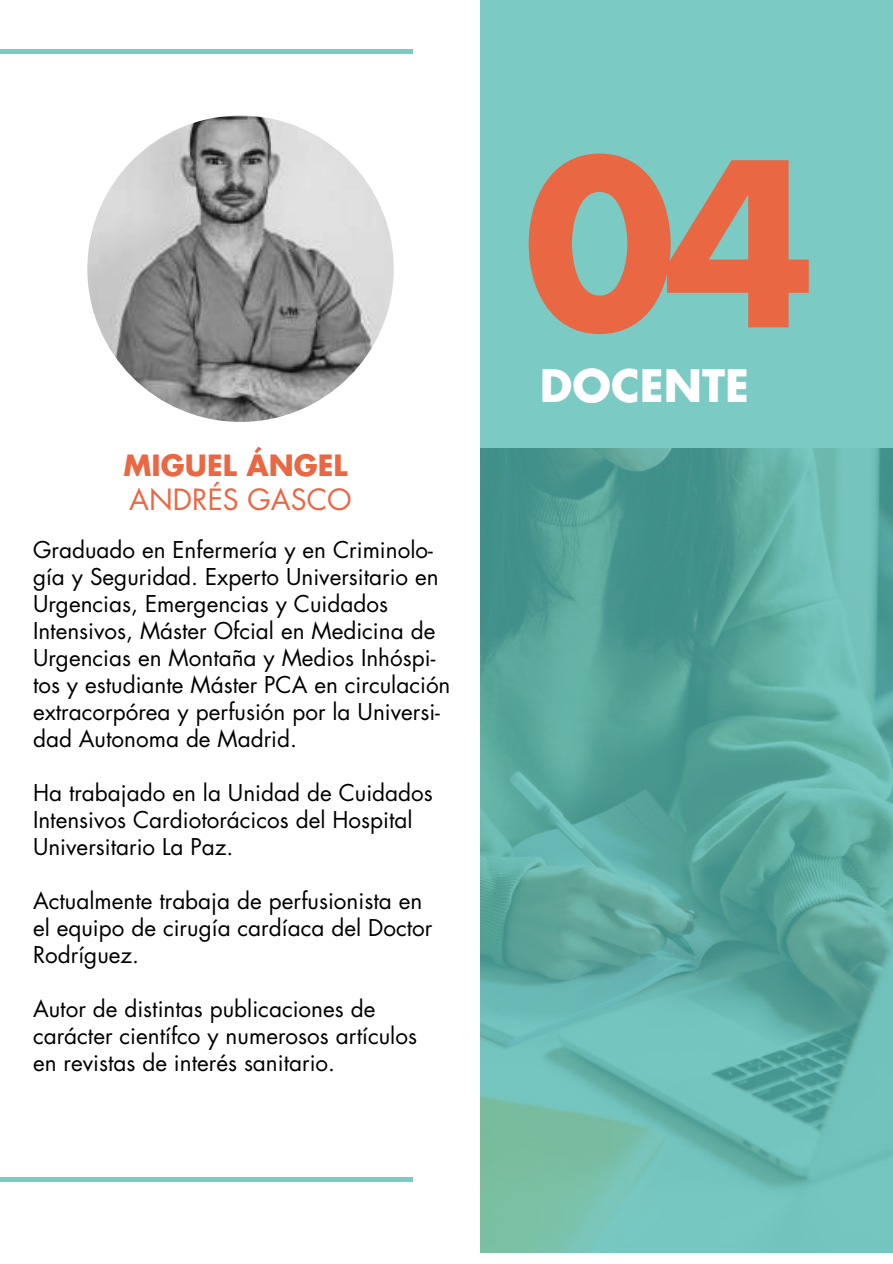
<style>
.page{position:relative;width:893px;height:1264px;background:#fff}
.page>*{position:absolute;margin:0;border:0;box-sizing:border-box;transform-origin:0 0}
.t1{font:700 221.55px "Futura Std";color:#e96743}
.t2{font:700 43.5px "Futura Std";color:#fff}
.t3{font:700 28.5px "Futura Std";color:#e96743}
.t4{font:28.5px "Futura Std";color:#e96743}
.t5{font:22.5px/27px "Futura Std";color:#000}
</style>
<div class="page">
<svg style="left:480px;top:0;width:412px;height:1252px;background:#69b7af"></svg>
<img style="left:87px;top:116px;width:306px;height:306px;border-radius:153px">
<hr style="left:0;top:50px;width:412px;height:4px;background:#7bcac4">
<hr style="left:0;top:1177px;width:412px;height:4px;background:#7bcac4">
<p class="t3" style="left:124px;top:446px;width:225px">MIGUEL ÁNGEL</p>
<p class="t4" style="left:129px;top:481px;width:224px">ANDRÉS GASCO</p>
<p class="t5" style="left:33px;top:536px;width:419px">Graduado en Enfermería y en Criminolo&shy;gía y Seguridad. Experto Universitario en Urgencias, Emergencias y Cuidados Intensivos, Máster Ofcial en Medicina de Urgencias en Montaña y Medios Inhóspi&shy;tos y estudiante Máster PCA en circulación extracorpórea y perfusión por la Universi&shy;dad Autonoma de Madrid.</p>
<p class="t5" style="left:33px;top:779px;width:401px">Ha trabajado en la Unidad de Cuidados<br>Intensivos Cardiotorácicos del Hospital<br>Universitario La Paz.</p>
<p class="t5" style="left:33px;top:887px;width:401px">Actualmente trabaja de perfusionista en el equipo de cirugía cardíaca del Doctor<br>Rodríguez.</p>
<p class="t5" style="left:33px;top:995px;width:385px">Autor de distintas publicaciones de carácter científco y numerosos artículos en revistas de interés sanitario.</p>
<h1 class="t1" style="left:523px;top:97px;width:293px">04</h1>
<h2 class="t2" style="left:540px;top:356px;width:211px">DOCENTE</h2>
</div>
